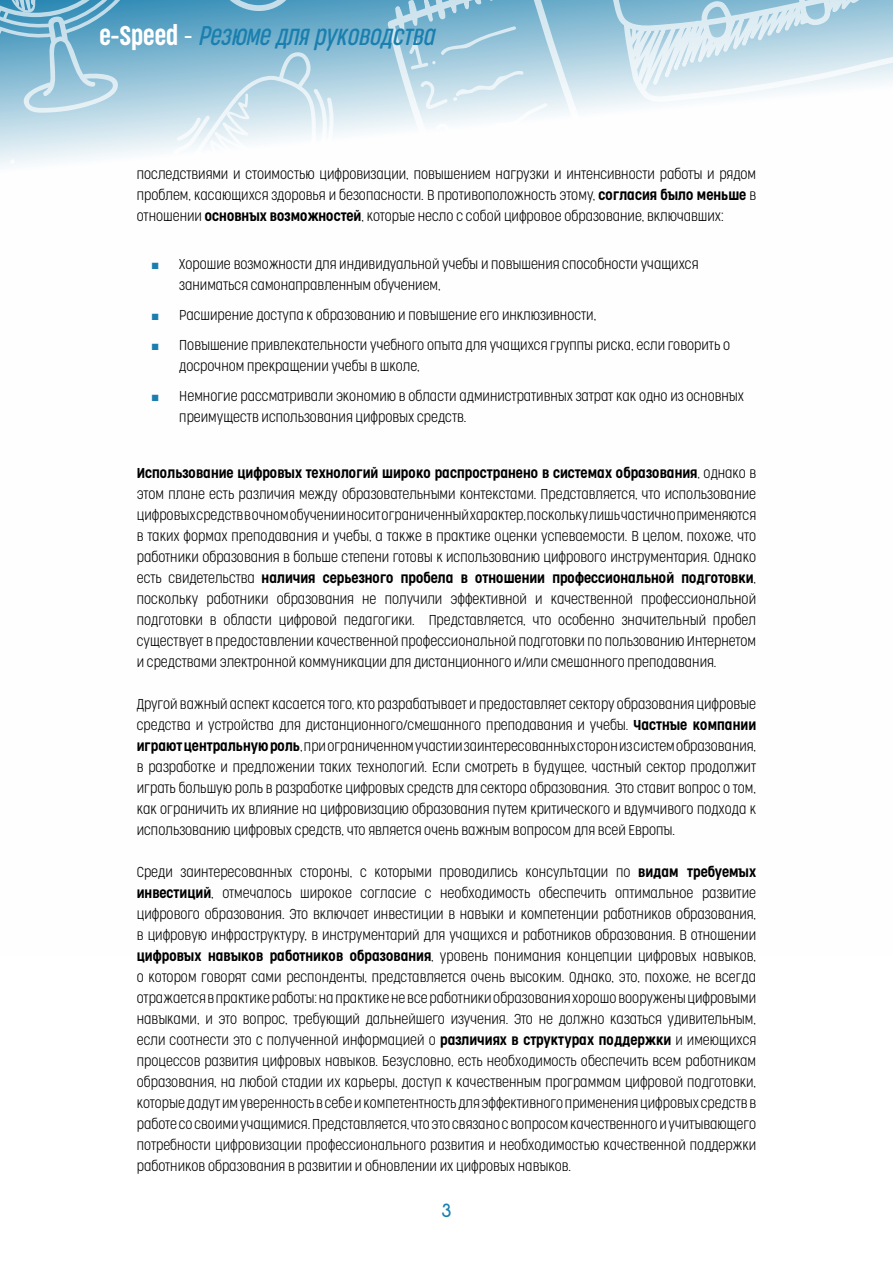
<style>
.page{position:relative;width:893px;height:1263px;background:#fff}
.page>*{position:absolute;margin:0;border:0;box-sizing:border-box;transform-origin:0 0}
.t1{font:italic 300 25.5px "Cocogoose Compressed";color:#1a7faf}
.t2{font:300 18px "Cocogoose Pro";color:#1a7faf}
.t3{font:200 13.5px/21px "Cocogoose Condensed";color:#000;text-align:justify}
.s1{font-style:normal;color:#fff}
.s2{font-weight:300}
.s3{font-family:"Arial Narrow";font-weight:400;color:#1a7faf}
</style>
<div class="page">
<svg style="left:0;top:0;width:334px;height:166px;background:#a6cddf"></svg>
<svg style="left:388px;top:0;width:505px;height:130px"></svg>
<h1 class="t1" style="left:99px;top:19px;width:336px"><span class="s1">e-Speed</span> <span class="s1">-</span> Резюме для руководства</h1>
<p class="t3" style="left:137px;top:163px;width:621px">последствиями и стоимостью цифровизации, повышением нагрузки и интенсивности работы и рядом проблем, касающихся здоровья и безопасности. В противоположность этому, <span class="s2">согласия было меньше</span> в отношении <span class="s2">основных возможностей</span>, которые несло с собой цифровое образование, включавших:</p>
<p class="t3" style="left:179px;top:253px;width:521px;text-indent:-27px"><span class="s3">■</span> Хорошие возможности для индивидуальной учебы и повышения способности учащихся заниматься самонаправленным обучением,</p>
<p class="t3" style="left:152px;top:304px;width:445px"><span class="s3">■</span> Расширение доступа к образованию и повышение его инклюзивности,</p>
<p class="t3" style="left:179px;top:334px;width:552px;text-indent:-27px"><span class="s3">■</span> Повышение привлекательности учебного опыта для учащихся группы риска, если говорить о досрочном прекращении учебы в школе,</p>
<p class="t3" style="left:179px;top:385px;width:566px;text-indent:-27px"><span class="s3">■</span> Немногие рассматривали экономию в области административных затрат как одно из основных преимуществ использования цифровых средств.</p>
<p class="t3" style="left:137px;top:462px;width:621px"><span class="s2">Использование цифровых технологий широко распространено в системах образования</span>, однако в этом плане есть различия между образовательными контекстами. Представляется, что использование цифровых средств в очном обучении носит ограниченный характер, поскольку лишь частично применяются в таких формах преподавания и учебы, а также в практике оценки успеваемости. В целом, похоже, что работники образования в больше степени готовы к использованию цифрового инструментария. Однако есть свидетельства <span class="s2">наличия серьезного пробела в отношении профессиональной подготовки</span>, поскольку работники образования не получили эффективной и качественной профессиональной подготовки в области цифровой педагогики. Представляется, что особенно значительный пробел существует в предоставлении качественной профессиональной подготовки по пользованию Интернетом и средствами электронной коммуникации для дистанционного и/или смешанного преподавания.</p>
<p class="t3" style="left:137px;top:693px;width:621px">Другой важный аспект касается того, кто разрабатывает и предоставляет сектору образования цифровые средства и устройства для дистанционного/смешанного преподавания и учебы. <span class="s2">Частные компании играют центральную роль</span>, при ограниченном участии заинтересованных сторон из систем образования, в разработке и предложении таких технологий. Если смотреть в будущее, частный сектор продолжит играть большую роль в разработке цифровых средств для сектора образования. Это ставит вопрос о том, как ограничить их влияние на цифровизацию образования путем критического и вдумчивого подхода к использованию цифровых средств, что является очень важным вопросом для всей Европы.</p>
<p class="t3" style="left:137px;top:861px;width:621px">Среди заинтересованных стороны, с которыми проводились консультации по <span class="s2">видам требуемых инвестиций</span>, отмечалось широкое согласие с необходимость обеспечить оптимальное развитие цифрового образования. Это включает инвестиции в навыки и компетенции работников образования, в цифровую инфраструктуру, в инструментарий для учащихся и работников образования. В отношении <span class="s2">цифровых навыков работников образования</span>, уровень понимания концепции цифровых навыков, о котором говорят сами респонденты, представляется очень высоким. Однако, это, похоже, не всегда отражается в практике работы: на практике не все работники образования хорошо вооружены цифровыми навыками, и это вопрос, требующий дальнейшего изучения. Это не должно казаться удивительным, если соотнести это с полученной информацией о <span class="s2">различиях в структурах поддержки</span> и имеющихся процессов развития цифровых навыков. Безусловно, есть необходимость обеспечить всем работникам образования, на любой стадии их карьеры, доступ к качественным программам цифровой подготовки, которые дадут им уверенность в себе и компетентность для эффективного применения цифровых средств в работе со своими учащимися. Представляется, что это связано с вопросом качественного и учитывающего потребности цифровизации профессионального развития и необходимостью качественной поддержки работников образования в развитии и обновлении их цифровых навыков.</p>
<h2 class="t2" style="left:441px;top:1198px;width:11px">3</h2>
</div>
